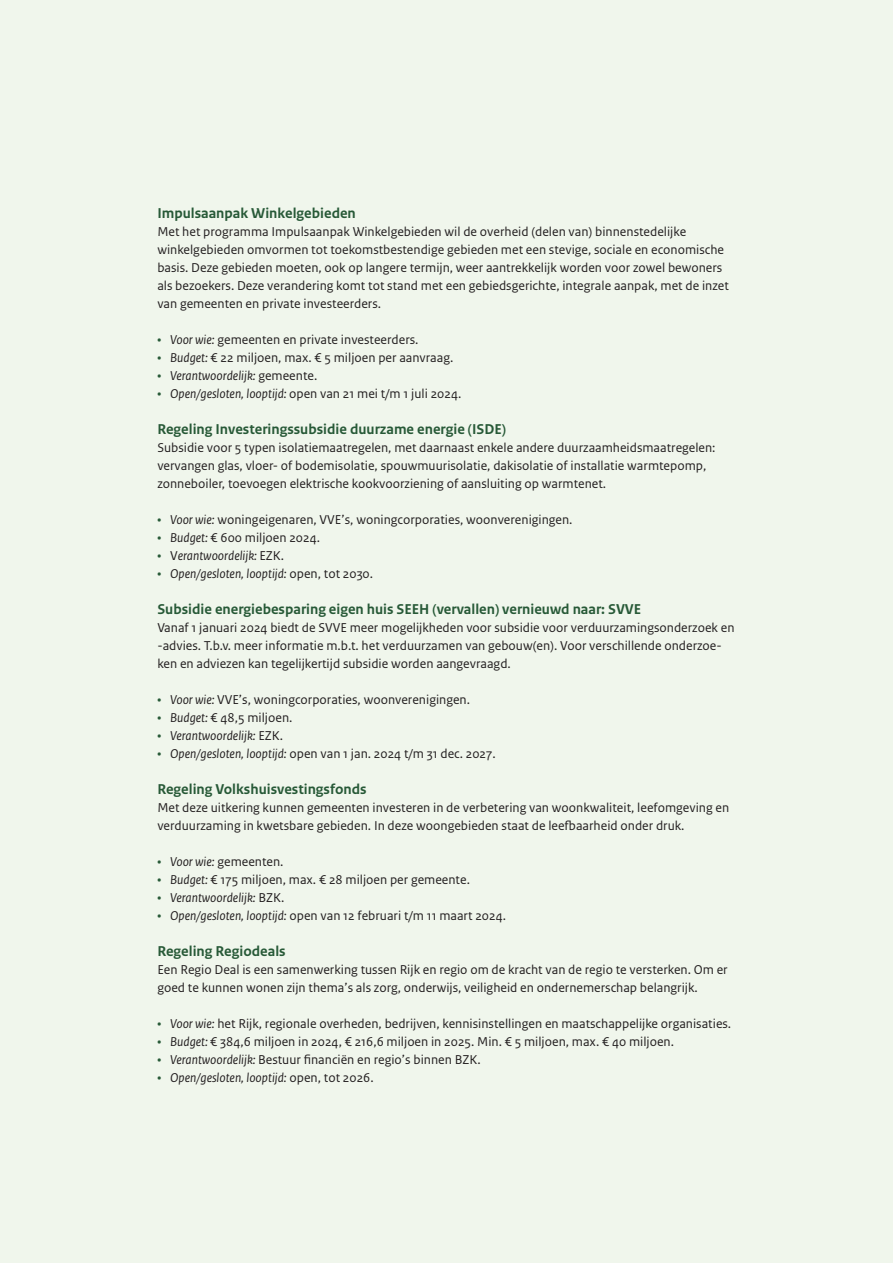
<style>
.page{position:relative;width:893px;height:1263px;background:#f0f6ec}
.page>*{position:absolute;margin:0;border:0;box-sizing:border-box;transform-origin:0 0}
.H4_05_RO_Alineakop_Sans{font:700 15px "Rijksoverheid Sans Text";color:#275937}
.P_10_RO_Broodtekst_Sans{font:13.5px/18px "Rijksoverheid Sans Text";color:#231f20}
.t1{font:italic 13.5px "Rijksoverheid Sans Text";color:#231f20}
.s1{font-weight:700;color:#275937}
.s2{font-style:italic}
.s3{font-weight:700;font-style:normal;color:#275937}
.s4{font-style:normal}
</style>
<div class="page">
<h4 class="H4_05_RO_Alineakop_Sans" style="left:157px;top:204px;width:200px">Impulsaanpak Winkelgebieden</h4>
<p class="P_10_RO_Broodtekst_Sans" style="left:157px;top:223px;width:573px">Met het programma Impulsaanpak Winkelgebieden wil de overheid (delen van) binnenstedelijke winkelgebieden omvormen tot toekomstbestendige gebieden met een stevige, sociale en economische basis. Deze gebieden moeten, ook op langere termijn, weer aantrekkelijk worden voor zowel bewoners als bezoekers. Deze verandering komt tot stand met een gebiedsgerichte, integrale aanpak, met de inzet van gemeenten en private investeerders.</p>
<p class="P_10_RO_Broodtekst_Sans" style="left:157px;top:331px;width:263px"><span class="s1">•</span> <span class="s2">Voor wie:</span> gemeenten en private investeerders.</p>
<p class="P_10_RO_Broodtekst_Sans" style="left:157px;top:349px;width:298px"><span class="s1">•</span> <span class="s2">Budget:</span> € 22 miljoen, max. € 5 miljoen per aanvraag.</p>
<p class="t1" style="left:157px;top:368px;width:161px"><span class="s3">•</span> Verantwoordelijk: <span class="s4">gemeente.</span></p>
<p class="P_10_RO_Broodtekst_Sans" style="left:157px;top:385px;width:306px"><span class="s1">•</span> <span class="s2">Open/gesloten, looptijd:</span> open van 21 mei t/m 1 juli 2024.</p>
<h4 class="H4_05_RO_Alineakop_Sans" style="left:157px;top:420px;width:350px">Regeling Investeringssubsidie duurzame energie (ISDE)</h4>
<p class="P_10_RO_Broodtekst_Sans" style="left:157px;top:439px;width:560px">Subsidie voor 5 typen isolatiemaatregelen, met daarnaast enkele andere duurzaamheidsmaatregelen: vervangen glas, vloer- of bodemisolatie, spouwmuurisolatie, dakisolatie of installatie warmtepomp, zonneboiler, toevoegen elektrische kookvoorziening of aansluiting op warmtenet.</p>
<p class="P_10_RO_Broodtekst_Sans" style="left:157px;top:511px;width:417px"><span class="s1">•</span> <span class="s2">Voor wie:</span> woningeigenaren, VVE’s, woningcorporaties, woonverenigingen.</p>
<p class="P_10_RO_Broodtekst_Sans" style="left:157px;top:529px;width:164px"><span class="s1">•</span> <span class="s2">Budget:</span> € 600 miljoen 2024.</p>
<p class="t1" style="left:157px;top:548px;width:128px"><span class="s3">•</span> <span class="s4">V</span>erantwoordelijk: <span class="s4">EZK.</span></p>
<p class="t1" style="left:157px;top:566px;width:217px"><span class="s3">•</span> Open/gesloten, looptijd: <span class="s4">open, tot 2030.</span></p>
<h4 class="H4_05_RO_Alineakop_Sans" style="left:157px;top:600px;width:485px">Subsidie energiebesparing eigen huis SEEH (vervallen) vernieuwd naar: SVVE</h4>
<p class="P_10_RO_Broodtekst_Sans" style="left:157px;top:619px;width:579px">Vanaf 1 januari 2024 biedt de SVVE meer mogelijkheden voor subsidie voor verduurzamingsonderzoek en -advies. T.b.v. meer informatie m.b.t. het verduurzamen van gebouw(en). Voor verschillende onderzoe&shy;ken en adviezen kan tegelijkertijd subsidie worden aangevraagd.</p>
<p class="P_10_RO_Broodtekst_Sans" style="left:157px;top:691px;width:314px"><span class="s1">•</span> <span class="s2">Voor wie:</span> VVE’s, woningcorporaties, woonverenigingen.</p>
<p class="P_10_RO_Broodtekst_Sans" style="left:157px;top:709px;width:137px"><span class="s1">•</span> <span class="s2">Budget:</span> € 48,5 miljoen.</p>
<p class="t1" style="left:157px;top:728px;width:127px"><span class="s3">•</span> Verantwoordelijk: <span class="s4">EZK.</span></p>
<p class="P_10_RO_Broodtekst_Sans" style="left:157px;top:745px;width:340px"><span class="s1">•</span> <span class="s2">Open/gesloten, looptijd:</span> open van 1 jan. 2024 t/m 31 dec. 2027.</p>
<h4 class="H4_05_RO_Alineakop_Sans" style="left:157px;top:780px;width:211px">Regeling Volkshuisvestingsfonds</h4>
<p class="P_10_RO_Broodtekst_Sans" style="left:157px;top:799px;width:573px">Met deze uitkering kunnen gemeenten investeren in de verbetering van woonkwaliteit, leefomgeving en verduurzaming in kwetsbare gebieden. In deze woongebieden staat de leefbaarheid onder druk.</p>
<p class="P_10_RO_Broodtekst_Sans" style="left:157px;top:853px;width:128px"><span class="s1">•</span> <span class="s2">Voor wie:</span> gemeenten.</p>
<p class="P_10_RO_Broodtekst_Sans" style="left:157px;top:871px;width:314px"><span class="s1">•</span> <span class="s2">Budget:</span> € 175 miljoen, max. € 28 miljoen per gemeente.</p>
<p class="t1" style="left:157px;top:890px;width:129px"><span class="s3">•</span> Verantwoordelijk: <span class="s4">BZK.</span></p>
<p class="P_10_RO_Broodtekst_Sans" style="left:157px;top:907px;width:350px"><span class="s1">•</span> <span class="s2">Open/gesloten, looptijd:</span> open van 12 februari t/m 11 maart 2024.</p>
<h4 class="H4_05_RO_Alineakop_Sans" style="left:157px;top:942px;width:130px">Regeling Regiodeals</h4>
<p class="P_10_RO_Broodtekst_Sans" style="left:157px;top:961px;width:572px">Een Regio Deal is een samenwerking tussen Rijk en regio om de kracht van de regio te versterken. Om er goed te kunnen wonen zijn thema’s als zorg, onderwijs, veiligheid en ondernemerschap belangrijk.</p>
<p class="P_10_RO_Broodtekst_Sans" style="left:157px;top:1015px;width:575px"><span class="s1">•</span> <span class="s2">Voor wie:</span> het Rijk, regionale overheden, bedrijven, kennisinstellingen en maatschappelijke organisaties.</p>
<p class="P_10_RO_Broodtekst_Sans" style="left:157px;top:1033px;width:518px"><span class="s1">•</span> <span class="s2">Budget:</span> € 384,6 miljoen in 2024, € 216,6 miljoen in 2025. Min. € 5 miljoen, max. € 40 miljoen.</p>
<p class="P_10_RO_Broodtekst_Sans" style="left:157px;top:1051px;width:325px"><span class="s1">•</span> <span class="s2">Verantwoordelijk:</span> Bestuur financiën en regio’s binnen BZK.</p>
<p class="t1" style="left:157px;top:1070px;width:218px"><span class="s3">•</span> Open/gesloten, looptijd: <span class="s4">open, tot 2026.</span></p>
</div>
